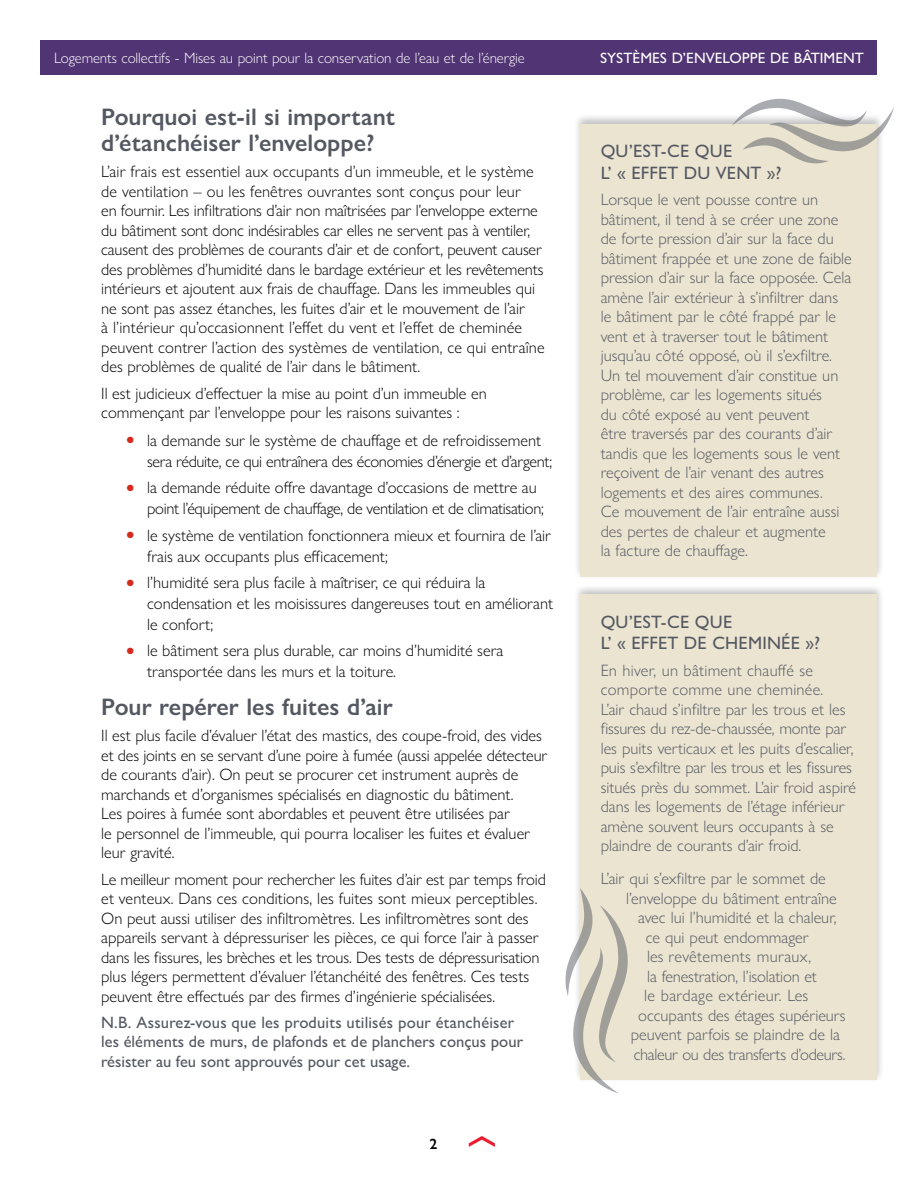
<style>
.page{position:relative;width:918px;height:1188px;background:#fff}
.page>*{position:absolute;margin:0;border:0;box-sizing:border-box;transform-origin:0 0}
.MURB_H3{font:600 24px/25.5px "Gill Sans Nova";color:#545861}
.MURB_H3_BoxTitle{font:500 18px/21.6px "Gill Sans Nova";letter-spacing:.005em;color:#545861}
.MURB_P_Body{font:300 16.5px/19.5px "Gill Sans Nova";color:#000}
.MURB_P_BoxText_light{font:300 16.5px/19.5px "Gill Sans Nova";color:#545861}
.MURB_P_Body-2{font:300 16.5px/21px "Gill Sans Nova";letter-spacing:-.02em;color:#000}
.MURB_P_Body-3{font:500 16.5px/19.5px "Gill Sans Nova";color:#545861}
.MURB_P_BoxText_light-2{font:300 16.5px "Gill Sans Nova";letter-spacing:.02em;color:#545861}
.MURB_P_BoxText_light-3{font:300 16.5px "Gill Sans Nova";letter-spacing:-.02em;color:#545861}
.t1{font:300 15px "Gill Sans Nova";letter-spacing:-.005em;color:#fff}
.t2{font:500 15px "Gill Sans Nova";color:#fff}
.t3{font:600 15px "Gill Sans Nova";color:#000}
.s1{color:#d52b1e}
</style>
<div class="page">
<svg style="left:469px;top:1136px;width:26px;height:11px"></svg>
<div style="left:40px;top:40px;width:838px;height:35px;background:#513474"></div>
<div style="left:573px;top:113px;width:312px;height:467px;background:#000;opacity:.25"></div>
<div style="left:580px;top:124px;width:298px;height:452px;background:#ebe4d1"></div>
<svg style="left:732px;top:99px;width:162px;height:65px"></svg>
<div style="left:573px;top:584px;width:312px;height:499px;background:#000;opacity:.25"></div>
<div style="left:580px;top:594px;width:298px;height:486px;background:#ebe4d1"></div>
<svg style="left:565px;top:888px;width:63px;height:205px"></svg>
<p class="t1" style="left:54px;top:49px;width:472px">Logements collectifs - Mises au point pour la conservation de l’eau et de l’énergie</p>
<h3 class="MURB_H3" style="left:101px;top:104px;width:295px">Pourquoi est-il si important d’étanchéiser l’enveloppe?</h3>
<p class="MURB_P_Body" style="left:101px;top:162px;width:445px">L’air frais est essentiel aux occupants d’un immeuble, et le système de ventilation – ou les fenêtres ouvrantes sont conçus pour leur<br>en fournir. Les infiltrations d’air non maîtrisées par l’enveloppe externe du bâtiment sont donc indésirables car elles ne servent pas à ventiler, causent des problèmes de courants d’air et de confort, peuvent causer des problèmes d’humidité dans le bardage extérieur et les revêtements intérieurs et ajoutent aux frais de chauffage. Dans les immeubles qui ne sont pas assez étanches, les fuites d’air et le mouvement de l’air<br>à l’intérieur qu’occasionnent l’effet du vent et l’effet de cheminée peuvent contrer l’action des systèmes de ventilation, ce qui entraîne des problèmes de qualité de l’air dans le bâtiment.</p>
<p class="MURB_P_Body" style="left:101px;top:383px;width:387px">Il est judicieux d’effectuer la mise au point d’un immeuble en commençant par l’enveloppe pour les raisons suivantes :</p>
<p class="MURB_P_Body-2" style="left:147px;top:429px;width:407px;text-indent:-20px"><span class="s1">●</span> la demande sur le système de chauffage et de refroidissement sera réduite, ce qui entraînera des économies d’énergie et d’argent;</p>
<p class="MURB_P_Body-2" style="left:147px;top:477px;width:398px;text-indent:-20px"><span class="s1">●</span> la demande réduite offre davantage d’occasions de mettre au point l’équipement de chauffage, de ventilation et de climatisation;</p>
<p class="MURB_P_Body" style="left:147px;top:524px;width:405px;line-height:21px;text-indent:-20px"><span class="s1">●</span> le système de ventilation fonctionnera mieux et fournira de l’air frais aux occupants plus efficacement;</p>
<p class="MURB_P_Body" style="left:147px;top:572px;width:407px;line-height:21px;text-indent:-20px"><span class="s1">●</span> l’humidité sera plus facile à maîtriser, ce qui réduira la condensation et les moisissures dangereuses tout en améliorant le confort;</p>
<p class="MURB_P_Body" style="left:147px;top:640px;width:358px;line-height:21px;text-indent:-20px"><span class="s1">●</span> le bâtiment sera plus durable, car moins d’humidité sera transportée dans les murs et la toiture.</p>
<h3 class="MURB_H3" style="left:101px;top:694px;width:293px">Pour repérer les fuites d’air</h3>
<p class="MURB_P_Body" style="left:101px;top:726px;width:448px">Il est plus facile d’évaluer l’état des mastics, des coupe-froid, des vides et des joints en se servant d’une poire à fumée (aussi appelée détecteur de courants d’air). On peut se procurer cet instrument auprès de marchands et d’organismes spécialisés en diagnostic du bâtiment.<br>Les poires à fumée sont abordables et peuvent être utilisées par<br>le personnel de l’immeuble, qui pourra localiser les fuites et évaluer leur gravité.</p>
<p class="MURB_P_Body" style="left:101px;top:869px;width:446px">Le meilleur moment pour rechercher les fuites d’air est par temps froid et venteux. Dans ces conditions, les fuites sont mieux perceptibles.<br>On peut aussi utiliser des infiltromètres. Les infiltromètres sont des appareils servant à dépressuriser les pièces, ce qui force l’air à passer dans les fissures, les brèches et les trous. Des tests de dépressurisation plus légers permettent d’évaluer l’étanchéité des fenêtres. Ces tests peuvent être effectués par des firmes d’ingénierie spécialisées.</p>
<p class="MURB_P_Body-3" style="left:101px;top:1012px;width:423px">N.B. Assurez-vous que les produits utilisés pour étanchéiser les éléments de murs, de plafonds et de planchers conçus pour résister au feu sont approuvés pour cet usage.</p>
<p class="t3" style="left:429px;top:1134px;width:9px">2</p>
<p class="t2" style="left:600px;top:49px;width:265px">SYSTÈMES D’ENVELOPPE DE BÂTIMENT</p>
<h3 class="MURB_H3_BoxTitle" style="left:601px;top:140px;width:182px">QU’EST-CE QUE<br>L’ « EFFET DU VENT »?</h3>
<p class="MURB_P_BoxText_light" style="left:601px;top:190px;width:253px">Lorsque le vent pousse contre un bâtiment, il tend à se créer une zone de forte pression d’air sur la face du bâtiment frappée et une zone de faible pression d’air sur la face opposée. Cela amène l’air extérieur à s’infiltrer dans le bâtiment par le côté frappé par le vent et à traverser tout le bâtiment jusqu’au côté opposé, où il s’exfiltre.<br>Un tel mouvement d’air constitue un problème, car les logements situés<br>du côté exposé au vent peuvent<br>être traversés par des courants d’air tandis que les logements sous le vent reçoivent de l’air venant des autres logements et des aires communes.<br>Ce mouvement de l’air entraîne aussi des pertes de chaleur et augmente<br>la facture de chauffage.</p>
<h3 class="MURB_H3_BoxTitle" style="left:601px;top:611px;width:221px">QU’EST-CE QUE<br>L’ « EFFET DE CHEMINÉE »?</h3>
<p class="MURB_P_BoxText_light" style="left:601px;top:660px;width:257px">En hiver, un bâtiment chauffé se comporte comme une cheminée.<br>L’air chaud s’infiltre par les trous et les fissures du rez-de-chaussée, monte par les puits verticaux et les puits d’escalier, puis s’exfiltre par les trous et les fissures situés près du sommet. L’air froid aspiré dans les logements de l’étage inférieur amène souvent leurs occupants à se plaindre de courants d’air froid.</p>
<p class="MURB_P_BoxText_light" style="left:601px;top:869px;width:227px">L’air qui s’exfiltre par le sommet de</p>
<p class="MURB_P_BoxText_light" style="left:626px;top:888px;width:212px">l’enveloppe du bâtiment entraîne</p>
<p class="MURB_P_BoxText_light" style="left:638px;top:908px;width:200px">avec lui l’humidité et la chaleur,</p>
<p class="MURB_P_BoxText_light" style="left:646px;top:927px;width:165px">ce qui peut endommager</p>
<p class="MURB_P_BoxText_light-2" style="left:647px;top:947px;width:165px">les revêtements muraux,</p>
<p class="MURB_P_BoxText_light" style="left:647px;top:966px;width:171px">la fenestration, l’isolation et</p>
<p class="MURB_P_BoxText_light-2" style="left:644px;top:986px;width:166px">le bardage extérieur. Les</p>
<p class="MURB_P_BoxText_light" style="left:638px;top:1005px;width:209px">occupants des étages supérieurs</p>
<p class="MURB_P_BoxText_light" style="left:631px;top:1025px;width:211px">peuvent parfois se plaindre de la</p>
<p class="MURB_P_BoxText_light-3" style="left:634px;top:1044px;width:213px">chaleur ou des transferts d’odeurs.</p>
</div>
